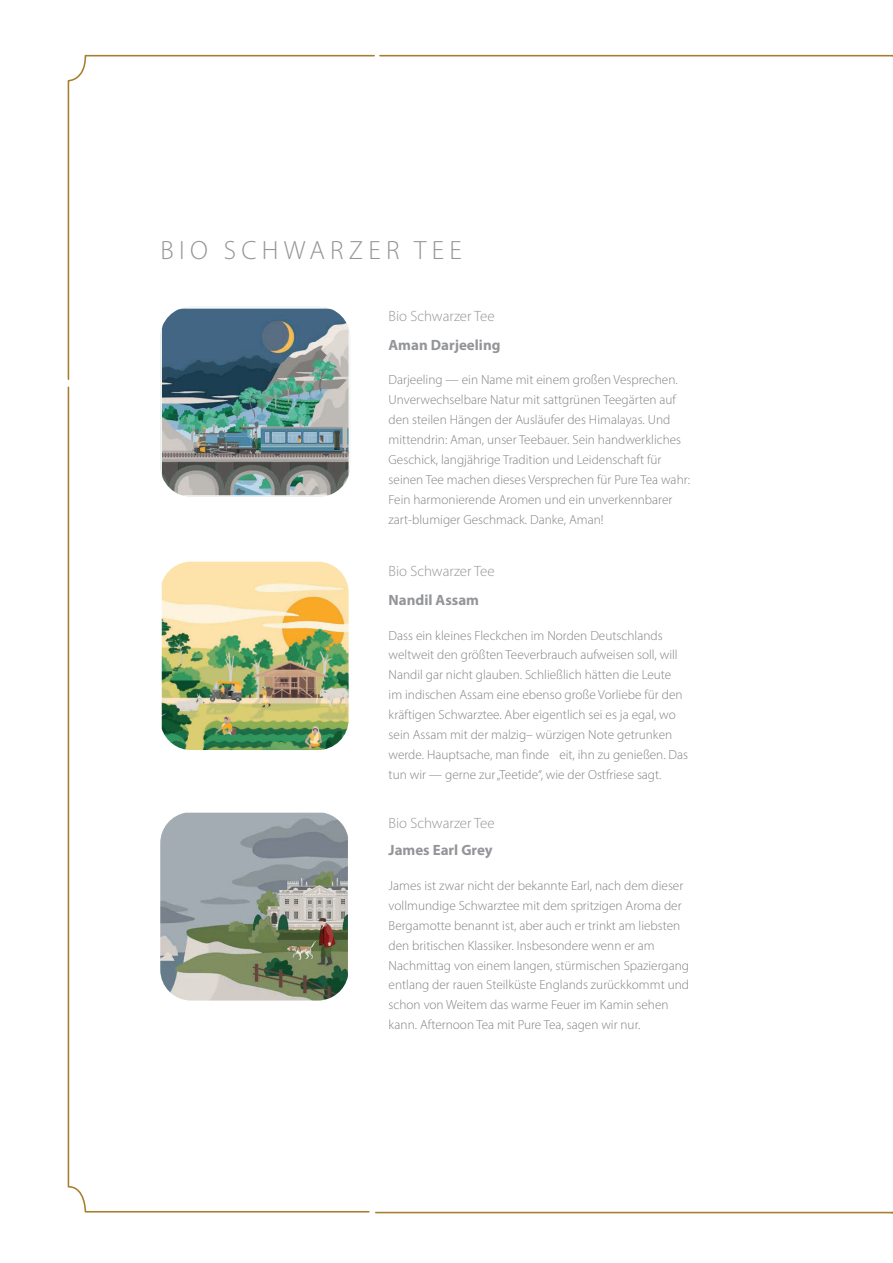
<style>
.page{position:relative;width:893px;height:1263px;background:#fff}
.page>*{position:absolute;margin:0;border:0;box-sizing:border-box;transform-origin:0 0}
.t1{font:300 26.55px "Myriad Pro";letter-spacing:.2em;color:#939598}
.t2{font:300 14.85px "Myriad Pro";color:#939598}
.t3{font:700 14.85px "Myriad Pro";color:#939598}
.t4{font:300 13.2px/20px "Myriad Pro";color:#808285}
</style>
<div class="page">
<svg style="left:67px;top:54px;width:308px;height:326px"></svg>
<hr style="left:376px;top:1212px;width:517px;height:1px;background:#a77e2d">
<svg style="left:67px;top:386px;width:303px;height:827px"></svg>
<hr style="left:380px;top:55px;width:513px;height:1px;background:#a77e2d">
<svg style="left:160px;top:307px;width:190px;height:190px"></svg>
<img style="left:162px;top:309px;width:187px;height:186px">
<img style="left:162px;top:562px;width:187px;height:188px">
<img style="left:160px;top:813px;width:188px;height:187px">
<h1 class="t1" style="left:161px;top:235px;width:303px">BIO SCHWARZER TEE</h1>
<p class="t2" style="left:389px;top:307px;width:108px">Bio Schwarzer Tee</p>
<p class="t3" style="left:389px;top:335px;width:113px">Aman Darjeeling</p>
<p class="t4" style="left:389px;top:370px;width:303px">Darjeeling — ein Name mit einem großen Vesprechen.<br>Unverwechselbare Natur mit sattgrünen Teegärten auf den steilen Hängen der Ausläufer des Himalayas. Und mittendrin: Aman, unser Teebauer. Sein handwerkliches Geschick, langjährige Tradition und Leidenschaft für seinen Tee machen dieses Versprechen für Pure Tea wahr:<br>Fein harmonierende Aromen und ein unverkennbarer zart-blumiger Geschmack. Danke, Aman!</p>
<p class="t2" style="left:389px;top:562px;width:108px">Bio Schwarzer Tee</p>
<p class="t3" style="left:389px;top:590px;width:92px">Nandil Assam</p>
<p class="t4" style="left:389px;top:625px;width:301px">Dass ein kleines Fleckchen im Norden Deutschlands weltweit den größten Teeverbrauch aufweisen soll, will Nandil gar nicht glauben. Schließlich hätten die Leute im indischen Assam eine ebenso große Vorliebe für den kräftigen Schwarztee. Aber eigentlich sei es ja egal, wo sein Assam mit der malzig– würzigen Note getrunken werde. Hauptsache, man finde eit, ihn zu genießen. Das tun wir — gerne zur „Teetide“, wie der Ostfriese sagt.</p>
<p class="t2" style="left:389px;top:814px;width:108px">Bio Schwarzer Tee</p>
<p class="t3" style="left:389px;top:840px;width:106px">James Earl Grey</p>
<p class="t4" style="left:389px;top:875px;width:302px">James ist zwar nicht der bekannte Earl, nach dem dieser vollmundige Schwarztee mit dem spritzigen Aroma der Bergamotte benannt ist, aber auch er trinkt am liebsten den britischen Klassiker. Insbesondere wenn er am Nachmittag von einem langen, stürmischen Spaziergang entlang der rauen Steilküste Englands zurückkommt und schon von Weitem das warme Feuer im Kamin sehen kann. Afternoon Tea mit Pure Tea, sagen wir nur.</p>
</div>
